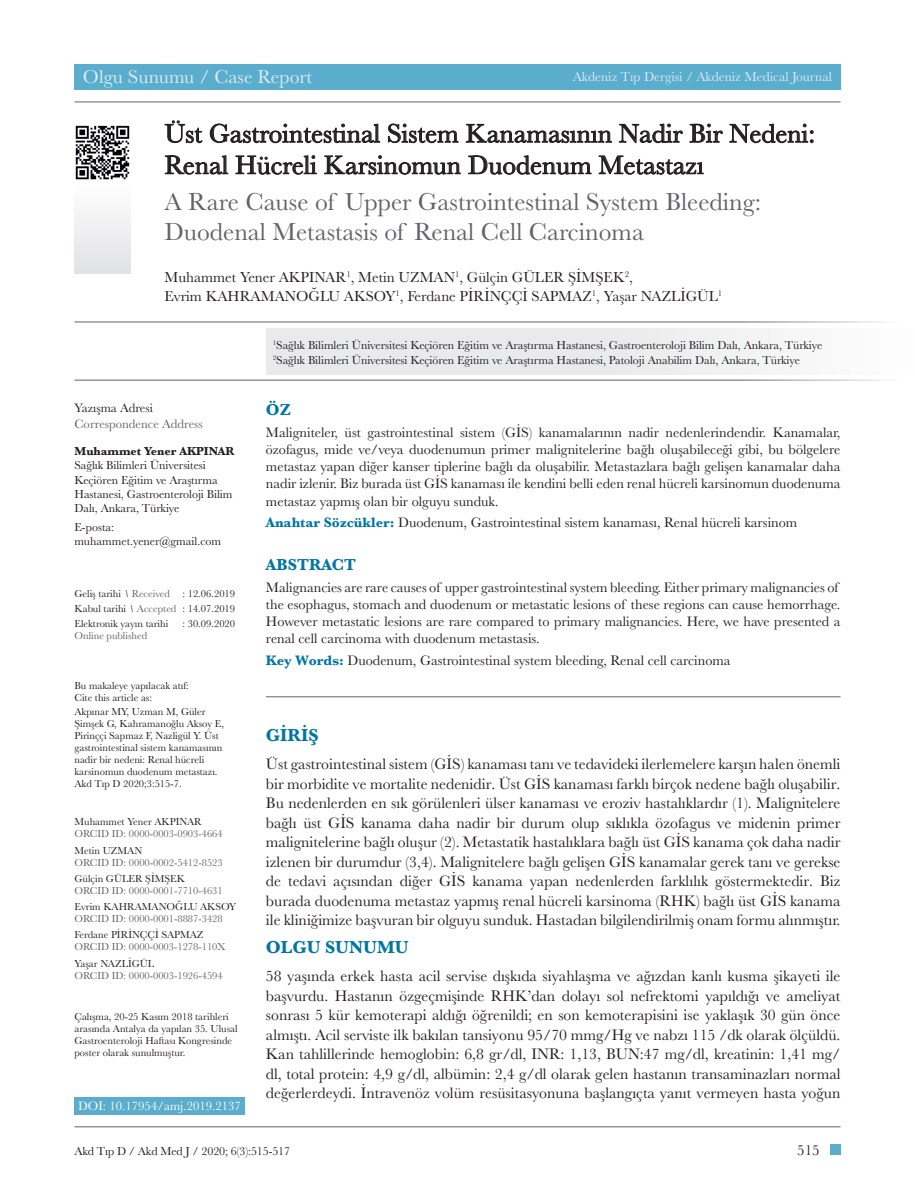
<style>
.page{position:relative;width:915px;height:1191px;background:#fff}
.page>*{position:absolute;margin:0;border:0;box-sizing:border-box;transform-origin:0 0}
.t1{font:27px/31.5px "Baskerville";color:#231f20}
.t2{font:25.5px/30px "Baskerville";color:#636366}
.t3{font:19.5px "Baskerville";color:#daebf4}
.t4{font:700 18px "Baskerville";color:#0076a3}
.t5{font:700 16.5px "Baskerville";color:#0076a3}
.t6{font:15.75px/19.5px "Baskerville";color:#231f20;text-align:justify}
.t7{font:15px/19.5px "Baskerville";color:#231f20}
.t8{font:14.25px/17.2px "Baskerville";color:#231f20;text-align:justify}
.t9{font:13.5px "Baskerville";color:#daebf4}
.t10{font:12.75px "Baskerville";color:#fff}
.t11{font:12.75px "Baskerville";color:#636366}
.t12{font:12.75px "Baskerville";color:#231f20}
.t13{font:12px/14.4px "Baskerville";letter-spacing:-.005em;color:#231f20}
.t14{font:700 12px "Baskerville";color:#231f20}
.t15{font:10.5px/12px "Baskerville";color:#231f20}
.t16{font:10.5px "Baskerville";color:#636366}
.s1{font-style:italic}
.s2{color:#636366}
.s3{font-weight:700;color:#0076a3}
</style>
<div class="page">
<div style="left:830px;top:1144px;width:10px;height:10px;background:#5aadcd"></div>
<hr style="left:74px;top:102px;width:766px;height:1px;background:#636366">
<div style="left:74px;top:1097px;width:170px;height:17px;background:#5aadcd"></div>
<hr style="left:74px;top:1126px;width:766px;height:1px;background:#636366">
<div style="left:74px;top:64px;width:766px;height:25px;background:#5aadcd"></div>
<div style="left:74px;top:183px;width:57px;height:91px;background:linear-gradient(to bottom,#fffeff,#e1e1e3)"></div>
<img style="left:75px;top:125px;width:55px;height:55px">
<svg style="left:165px;top:121px;width:37px;height:22px"></svg>
<svg style="left:210px;top:124px;width:170px;height:19px"></svg>
<svg style="left:388px;top:124px;width:70px;height:19px"></svg>
<svg style="left:466px;top:124px;width:145px;height:19px"></svg>
<svg style="left:618px;top:124px;width:64px;height:19px"></svg>
<svg style="left:689px;top:124px;width:33px;height:18px"></svg>
<svg style="left:729px;top:124px;width:84px;height:19px"></svg>
<svg style="left:165px;top:155px;width:63px;height:19px"></svg>
<svg style="left:235px;top:155px;width:81px;height:19px"></svg>
<svg style="left:324px;top:155px;width:136px;height:19px"></svg>
<svg style="left:468px;top:155px;width:123px;height:19px"></svg>
<svg style="left:598px;top:155px;width:105px;height:19px"></svg>
<hr style="left:74px;top:380px;width:840px;height:1px;background:#636366">
<hr style="left:74px;top:321px;width:840px;height:1px;background:#636366">
<div style="left:266px;top:328px;width:648px;height:46px;background:linear-gradient(to right,#e4e5e6,#f8f8f9)"></div>
<hr style="left:266px;top:696px;width:574px;height:1px;background:#636366">
<p class="t3" style="left:83px;top:64px;width:231px">Olgu Sunumu / Case Report</p>
<p class="t9" style="left:572px;top:68px;width:260px">Akdeniz Tıp Dergisi / Akdeniz Medical Journal</p>
<h1 class="t1" style="left:164px;top:118px;width:652px">Üst Gastrointestinal Sistem Kanamasının Nadir Bir Nedeni:<br>Renal Hücreli Karsinomun Duodenum Metastazı</h1>
<h2 class="t2" style="left:164px;top:187px;width:598px">A Rare Cause of Upper Gastrointestinal System Bleeding:<br>Duodenal Metastasis of Renal Cell Carcinoma</h2>
<p class="t7" style="left:164px;top:267px;width:559px">Muhammet Yener AKPINAR<sup>1</sup>, Metin UZMAN<sup>1</sup>, Gülçin GÜLER ŞIMŞEK<sup>2</sup>,<br>Evrim KAHRAMANOĞLU AKSOY<sup>1</sup>, Ferdane PIRINÇÇI SAPMAZ<sup>1</sup>, Yaşar NAZLIGÜL<sup>1</sup></p>
<p class="t12" style="left:74px;top:400px;width:80px">Yazışma Adresi</p>
<p class="t11" style="left:74px;top:415px;width:130px">Correspondence Address</p>
<p class="t14" style="left:74px;top:442px;width:161px">Muhammet Yener AKPINAR</p>
<p class="t13" style="left:74px;top:458px;width:159px">Sağlık Bilimleri Üniversitesi<br>Keçiören Eğitim ve Araştırma<br>Hastanesi, Gastroenteroloji Bilim<br>Dalı, Ankara, Türkiye</p>
<p class="t13" style="left:74px;top:520px;width:148px">E-posta: muhammet.yener@gmail.com</p>
<p class="t15" style="left:74px;top:586px;width:162px;line-height:15px;text-align:justify">Geliş tarihi <span class="s1">\</span> <span class="s2">Received</span> : 12.06.2019<br>Kabul tarihi <span class="s1">\</span> <span class="s2">Accepted</span> : 14.07.2019<br>Elektronik yayın tarihi</p>
<p class="t15" style="left:182px;top:618px;width:54px">: 30.09.2020</p>
<p class="t16" style="left:74px;top:629px;width:74px">Online published</p>
<p class="t15" style="left:74px;top:680px;width:116px">Bu makaleye yapılacak atıf:<br>Cite this article as:</p>
<p class="t15" style="left:74px;top:706px;width:151px">Akpınar MY, Uzman M, Güler<br>Şimşek G, Kahramanoğlu Aksoy E,<br>Pirinççi Sapmaz F, Nazligül Y. Üst gastrointestinal sistem kanamasının nadir bir nedeni: Renal hücreli karsinomun duodenum metastazı.<br>Akd Tıp D 2020;3:515-7.</p>
<p class="t15" style="left:74px;top:816px;width:129px">Muhammet Yener AKPINAR</p>
<p class="t16" style="left:74px;top:827px;width:150px">ORCID ID: 0000-0003-0903-4664</p>
<p class="t15" style="left:74px;top:844px;width:69px">Metin UZMAN</p>
<p class="t16" style="left:74px;top:855px;width:150px">ORCID ID: 0000-0002-5412-8523</p>
<p class="t15" style="left:74px;top:872px;width:112px">Gülçin GÜLER ŞIMŞEK</p>
<p class="t16" style="left:74px;top:883px;width:150px">ORCID ID: 0000-0001-7710-4631</p>
<p class="t15" style="left:74px;top:901px;width:163px">Evrim KAHRAMANOĞLU AKSOY</p>
<p class="t16" style="left:74px;top:912px;width:150px">ORCID ID: 0000-0001-8887-3428</p>
<p class="t15" style="left:74px;top:929px;width:131px">Ferdane PIRINÇÇI SAPMAZ</p>
<p class="t16" style="left:74px;top:940px;width:153px">ORCID ID: 0000-0003-1278-110X</p>
<p class="t15" style="left:74px;top:957px;width:81px">Yaşar NAZLIGÜL</p>
<p class="t16" style="left:74px;top:968px;width:150px">ORCID ID: 0000-0003-1926-4594</p>
<p class="t15" style="left:74px;top:1011px;width:165px">Çalışma, 20-25 Kasım 2018 tarihleri arasında Antalya da yapılan 35. Ulusal Gastroenteroloji Haftası Kongresinde poster olarak sunulmuştur.</p>
<p class="t10" style="left:78px;top:1098px;width:164px">DOI: 10.17954/amj.2019.2137</p>
<p class="t13" style="left:273px;top:338px;width:550px"><sup>1</sup>Sağlık Bilimleri Üniversitesi Keçiören Eğitim ve Araştırma Hastanesi, Gastroenteroloji Bilim Dalı, Ankara, Türkiye<br><sup>2</sup>Sağlık Bilimleri Üniversitesi Keçiören Eğitim ve Araştırma Hastanesi, Patoloji Anabilim Dalı, Ankara, Türkiye</p>
<p class="t5" style="left:266px;top:398px;width:26px">ÖZ</p>
<p class="t8" style="left:266px;top:423px;width:576px">Maligniteler, üst gastrointestinal sistem (GİS) kanamalarının nadir nedenlerindendir. Kanamalar, özofagus, mide ve/veya duodenumun primer malignitelerine bağlı oluşabileceği gibi, bu bölgelere metastaz yapan diğer kanser tiplerine bağlı da oluşabilir. Metastazlara bağlı gelişen kanamalar daha nadir izlenir. Biz burada üst GİS kanaması ile kendini belli eden renal hücreli karsinomun duodenuma metastaz yapmış olan bir olguyu sunduk.</p>
<p class="t8" style="left:266px;top:514px;width:532px"><span class="s3">Anahtar Sözcükler:</span> Duodenum, Gastrointestinal sistem kanaması, Renal hücreli karsinom</p>
<p class="t5" style="left:266px;top:553px;width:92px">ABSTRACT</p>
<p class="t8" style="left:266px;top:578px;width:576px;text-align:left">Malignancies are rare causes of upper gastrointestinal system bleeding. Either primary malignancies of the esophagus, stomach and duodenum or metastatic lesions of these regions can cause hemorrhage.<br>However metastatic lesions are rare compared to primary malignancies. Here, we have presented a renal cell carcinoma with duodenum metastasis.</p>
<p class="t8" style="left:266px;top:652px;width:466px"><span class="s3">Key Words:</span> Duodenum, Gastrointestinal system bleeding, Renal cell carcinoma</p>
<p class="t4" style="left:266px;top:722px;width:54px">GIRIŞ</p>
<p class="t6" style="left:266px;top:754px;width:576px">Üst gastrointestinal sistem (GİS) kanaması tanı ve tedavideki ilerlemelere karşın halen önemli bir morbidite ve mortalite nedenidir. Üst GİS kanaması farklı birçok nedene bağlı oluşabilir.<br>Bu nedenlerden en sık görülenleri ülser kanaması ve eroziv hastalıklardır (1). Malignitelere bağlı üst GİS kanama daha nadir bir durum olup sıklıkla özofagus ve midenin primer malignitelerine bağlı oluşur (2). Metastatik hastalıklara bağlı üst GİS kanama çok daha nadir izlenen bir durumdur (3,4). Malignitelere bağlı gelişen GİS kanamalar gerek tanı ve gerekse de tedavi açısından diğer GİS kanama yapan nedenlerden farklılık göstermektedir. Biz burada duodenuma metastaz yapmış renal hücreli karsinoma (RHK) bağlı üst GİS kanama ile kliniğimize başvuran bir olguyu sunduk. Hastadan bilgilendirilmiş onam formu alınmıştır.</p>
<p class="t4" style="left:266px;top:934px;width:144px">OLGU SUNUMU</p>
<p class="t6" style="left:266px;top:966px;width:576px">58 yaşında erkek hasta acil servise dışkıda siyahlaşma ve ağızdan kanlı kusma şikayeti ile başvurdu. Hastanın özgeçmişinde RHK’dan dolayı sol nefrektomi yapıldığı ve ameliyat sonrası 5 kür kemoterapi aldığı öğrenildi; en son kemoterapisini ise yaklaşık 30 gün önce almıştı. Acil serviste ilk bakılan tansiyonu 95/70 mmg/Hg ve nabzı 115 /dk olarak ölçüldü.<br>Kan tahlillerinde hemoglobin: 6,8 gr/dl, INR: 1,13, BUN:47 mg/dl, kreatinin: 1,41 mg/ dl, total protein: 4,9 g/dl, albümin: 2,4 g/dl olarak gelen hastanın transaminazları normal değerlerdeydi. İntravenöz volüm resüsitasyonuna başlangıçta yanıt vermeyen hasta yoğun</p>
<p class="t13" style="left:74px;top:1144px;width:217px">Akd Tıp D / Akd Med J / 2020; 6(3):515-517</p>
<p class="t7" style="left:797px;top:1140px;width:24px">515</p>
</div>
